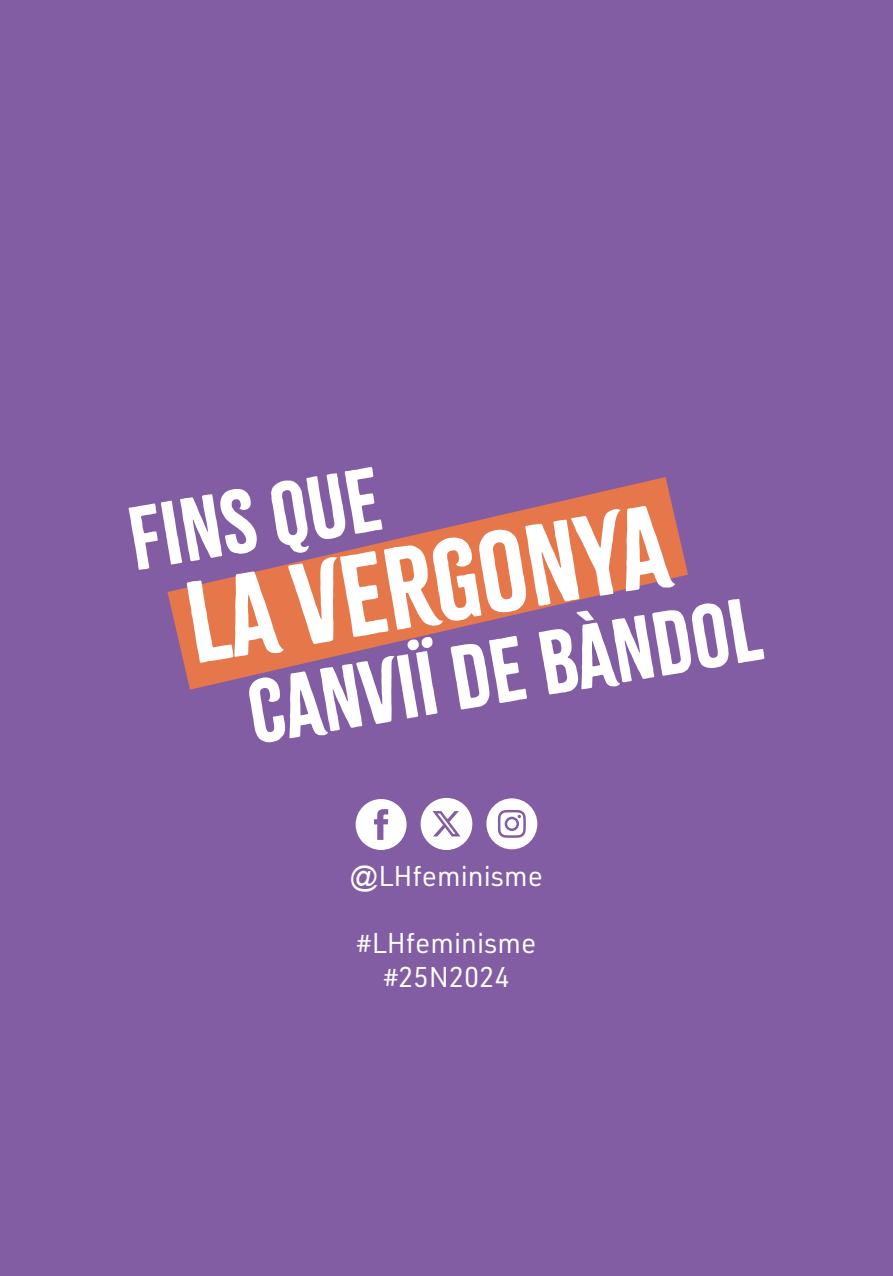
<style>
.page{position:relative;width:893px;height:1276px;background:#835da3}
.page>*{position:absolute;margin:0;border:0;box-sizing:border-box;transform-origin:0 0}
.t1{font:101.7px "Citrus Gothic Solid";color:#fff}
.t2{font:79.5px "Citrus Gothic Solid";color:#fff}
.t3{font:79.2px "Citrus Gothic Solid";color:#fff}
.t4{font:28.2px/33.6px "URWDIN";color:#fff;text-align:center}
.s1{font-family:"Arial"}
</style>
<div class="page">
<svg style="left:356px;top:799px;width:51px;height:51px"></svg>
<svg style="left:486px;top:798px;width:51px;height:51px"></svg>
<svg style="left:167px;top:477px;width:521px;height:212px"></svg>
<svg style="left:421px;top:799px;width:51px;height:51px"></svg>
<h3 class="t3" style="left:121px;top:491px;width:255px;rotate:-10deg">FINS QUE</h3>
<h2 class="t2" style="left:240px;top:666px;width:520px;rotate:-10deg">CANVIÏ DE BÀNDOL</h2>
<h1 class="t1" style="left:178px;top:559px;width:486px;rotate:-9deg">LA VERGONYA</h1>
<p class="t4" style="left:350px;top:858px;width:195px"><span class="s1">@</span>LHfeminisme</p>
<p class="t4" style="left:357px;top:925px;width:181px">#LHfeminisme #25N2024</p>
</div>
